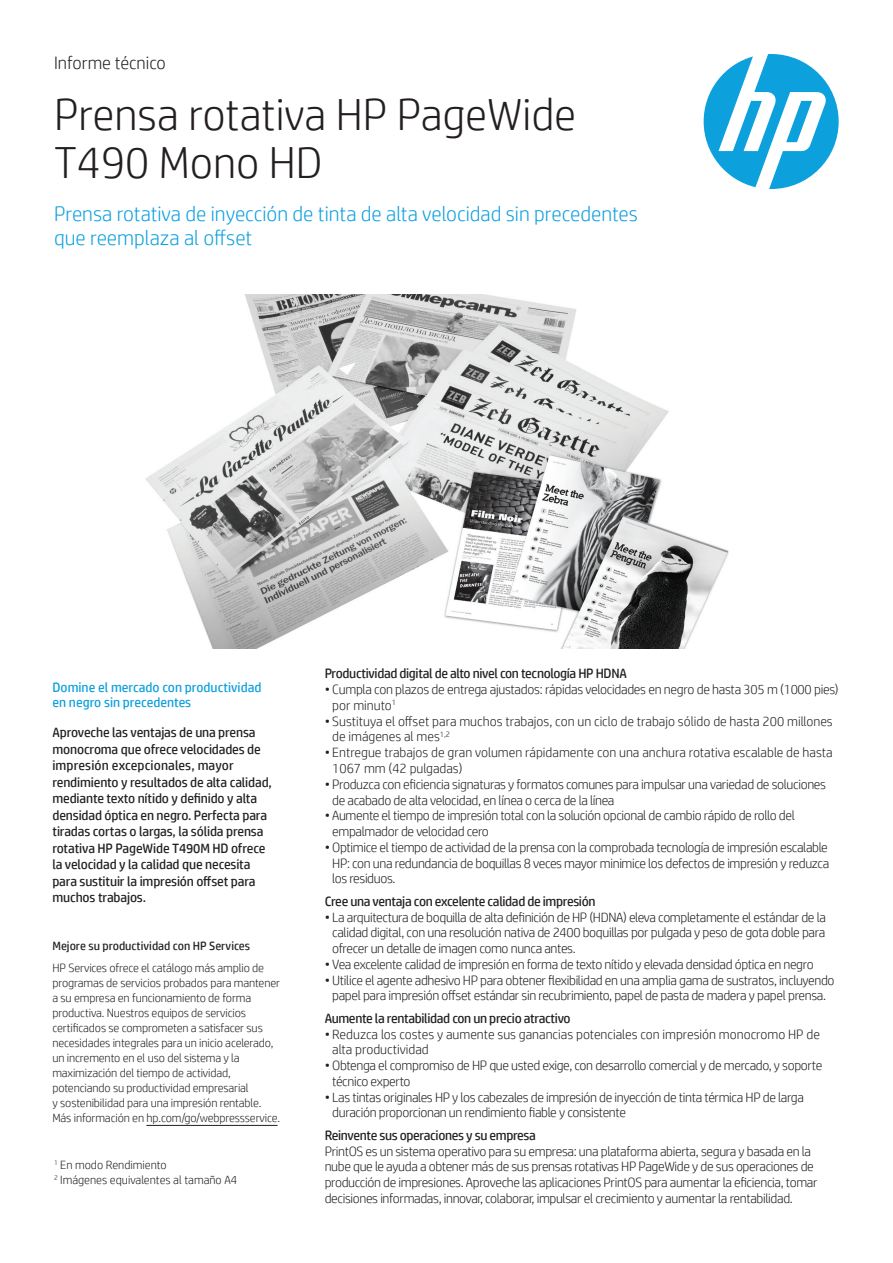
<style>
.page{position:relative;width:893px;height:1263px;background:#fff}
.page>*{position:absolute;margin:0;border:0;box-sizing:border-box;transform-origin:0 0}
.Cover_headline_30_32{font:300 45px/48px "HP Simplified";color:#231f20}
.Cover_subhead_14_16{font:300 21px/24px "HP Simplified";color:#0ca0dd}
.Document_type_for_30{font:300 18px "HP Simplified";color:#231f20}
.Body_last{font:300 13.5px/15.8px "HP Simplified";letter-spacing:-.025em;color:#231f20}
.Body{font:13.5px/16.5px "HP Simplified";letter-spacing:-.01em;color:#231f20}
.Body_last-2{font:300 13.5px/15.8px "HP Simplified";color:#231f20}
.Body_header_bold{font:13.5px "HP Simplified";letter-spacing:-.025em;color:#231f20}
.Sidebar_header_9_10{font:13.5px/15px "HP Simplified";color:#0ca0dd}
.Sidebar_body{font:300 12px/15px "HP Simplified";letter-spacing:-.01em;color:#231f20}
.Footnotes{font:300 12px "HP Simplified";color:#231f20}
.Sidebar_header{font:12px "HP Simplified";color:#231f20}
</style>
<div class="page">
<img style="left:145px;top:295px;width:584px;height:354px">
<svg style="left:704px;top:54px;width:135px;height:135px"></svg>
<hr style="left:146px;top:1125px;width:132px;height:1px;background:#231f20">
<p class="Document_type_for_30" style="left:54px;top:51px;width:113px">Informe técnico</p>
<p class="Cover_headline_30_32" style="left:54px;top:89px;width:524px">Prensa rotativa HP PageWide<br>T490 Mono HD</p>
<p class="Cover_subhead_14_16" style="left:54px;top:201px;width:585px">Prensa rotativa de inyección de tinta de alta velocidad sin precedentes que reemplaza al offset</p>
<p class="Sidebar_header_9_10" style="left:52px;top:680px;width:211px">Domine el mercado con productividad en negro sin precedentes</p>
<p class="Body" style="left:52px;top:724px;width:221px">Aproveche las ventajas de una prensa monocroma que ofrece velocidades de impresión excepcionales, mayor rendimiento y resultados de alta calidad, mediante texto nítido y definido y alta densidad óptica en negro. Perfecta para tiradas cortas o largas, la sólida prensa rotativa HP PageWide T490M HD ofrece la velocidad y la calidad que necesita para sustituir la impresión offset para muchos trabajos.</p>
<p class="Sidebar_header" style="left:52px;top:939px;width:199px">Mejore su productividad con HP Services</p>
<p class="Sidebar_body" style="left:52px;top:960px;width:229px">HP Services ofrece el catálogo más amplio de programas de servicios probados para mantener a su empresa en funcionamiento de forma productiva. Nuestros equipos de servicios certificados se comprometen a satisfacer sus necesidades integrales para un inicio acelerado, un incremento en el uso del sistema y la maximización del tiempo de actividad, potenciando su productividad empresarial<br>y sostenibilidad para una impresión rentable.<br>Más información en hp.com/go/webpressservice.</p>
<p class="Footnotes" style="left:54px;top:1157px;width:114px"><sup>1</sup> En modo Rendimiento</p>
<p class="Footnotes" style="left:54px;top:1172px;width:185px"><sup>2</sup> Imágenes equivalentes al tamaño A4</p>
<p class="Body_header_bold" style="left:325px;top:666px;width:304px">Productividad digital de alto nivel con tecnología HP HDNA</p>
<p class="Body_last" style="left:332px;top:681px;width:508px;text-indent:-8px">• Cumpla con plazos de entrega ajustados: rápidas velocidades en negro de hasta 305 m (1000 pies) por minuto<sup>1</sup></p>
<p class="Body_last-2" style="left:332px;top:713px;width:502px;text-indent:-8px">• Sustituya el offset para muchos trabajos, con un ciclo de trabajo sólido de hasta 200 millones de imágenes al mes<sup>1,2</sup></p>
<p class="Body_last-2" style="left:332px;top:744px;width:502px;text-indent:-8px">• Entregue trabajos de gran volumen rápidamente con una anchura rotativa escalable de hasta<br>1067 mm (42 pulgadas)</p>
<p class="Body_last" style="left:332px;top:776px;width:495px;text-indent:-8px">• Produzca con eficiencia signaturas y formatos comunes para impulsar una variedad de soluciones de acabado de alta velocidad, en línea o cerca de la línea</p>
<p class="Body_last" style="left:332px;top:807px;width:464px;text-indent:-8px">• Aumente el tiempo de impresión total con la solución opcional de cambio rápido de rollo del empalmador de velocidad cero</p>
<p class="Body_last" style="left:332px;top:839px;width:499px;text-align:justify;text-indent:-8px">• Optimice el tiempo de actividad de la prensa con la comprobada tecnología de impresión escalable HP: con una redundancia de boquillas 8 veces mayor minimice los defectos de impresión y reduzca los residuos.</p>
<p class="Body_header_bold" style="left:325px;top:893px;width:272px">Cree una ventaja con excelente calidad de impresión</p>
<p class="Body_last" style="left:332px;top:908px;width:495px;text-align:justify;text-indent:-8px">• La arquitectura de boquilla de alta definición de HP (HDNA) eleva completamente el estándar de la calidad digital, con una resolución nativa de 2400 boquillas por pulgada y peso de gota doble para ofrecer un detalle de imagen como nunca antes.</p>
<p class="Body_last" style="left:325px;top:956px;width:490px">• Vea excelente calidad de impresión en forma de texto nítido y elevada densidad óptica en negro</p>
<p class="Body_last" style="left:325px;top:971px;width:511px;text-align:center">• Utilice el agente adhesivo HP para obtener flexibilidad en una amplia gama de sustratos, incluyendo papel para impresión offset estándar sin recubrimiento, papel de pasta de madera y papel prensa.</p>
<p class="Body_header_bold" style="left:325px;top:1010px;width:248px">Aumente la rentabilidad con un precio atractivo</p>
<p class="Body_last-2" style="left:332px;top:1025px;width:489px;text-indent:-8px">• Reduzca los costes y aumente sus ganancias potenciales con impresión monocromo HP de alta productividad</p>
<p class="Body_last" style="left:332px;top:1057px;width:491px;text-indent:-8px">• Obtenga el compromiso de HP que usted exige, con desarrollo comercial y de mercado, y soporte técnico experto</p>
<p class="Body_last" style="left:332px;top:1088px;width:473px;text-indent:-8px">• Las tintas originales HP y los cabezales de impresión de inyección de tinta térmica HP de larga duración proporcionan un rendimiento fiable y consistente</p>
<p class="Body_header_bold" style="left:325px;top:1127px;width:213px">Reinvente sus operaciones y su empresa</p>
<p class="Body_last" style="left:325px;top:1142px;width:494px">PrintOS es un sistema operativo para su empresa: una plataforma abierta, segura y basada en la nube que le ayuda a obtener más de sus prensas rotativas HP PageWide y de sus operaciones de producción de impresiones. Aproveche las aplicaciones PrintOS para aumentar la eficiencia, tomar decisiones informadas, innovar, colaborar, impulsar el crecimiento y aumentar la rentabilidad.</p>
</div>
